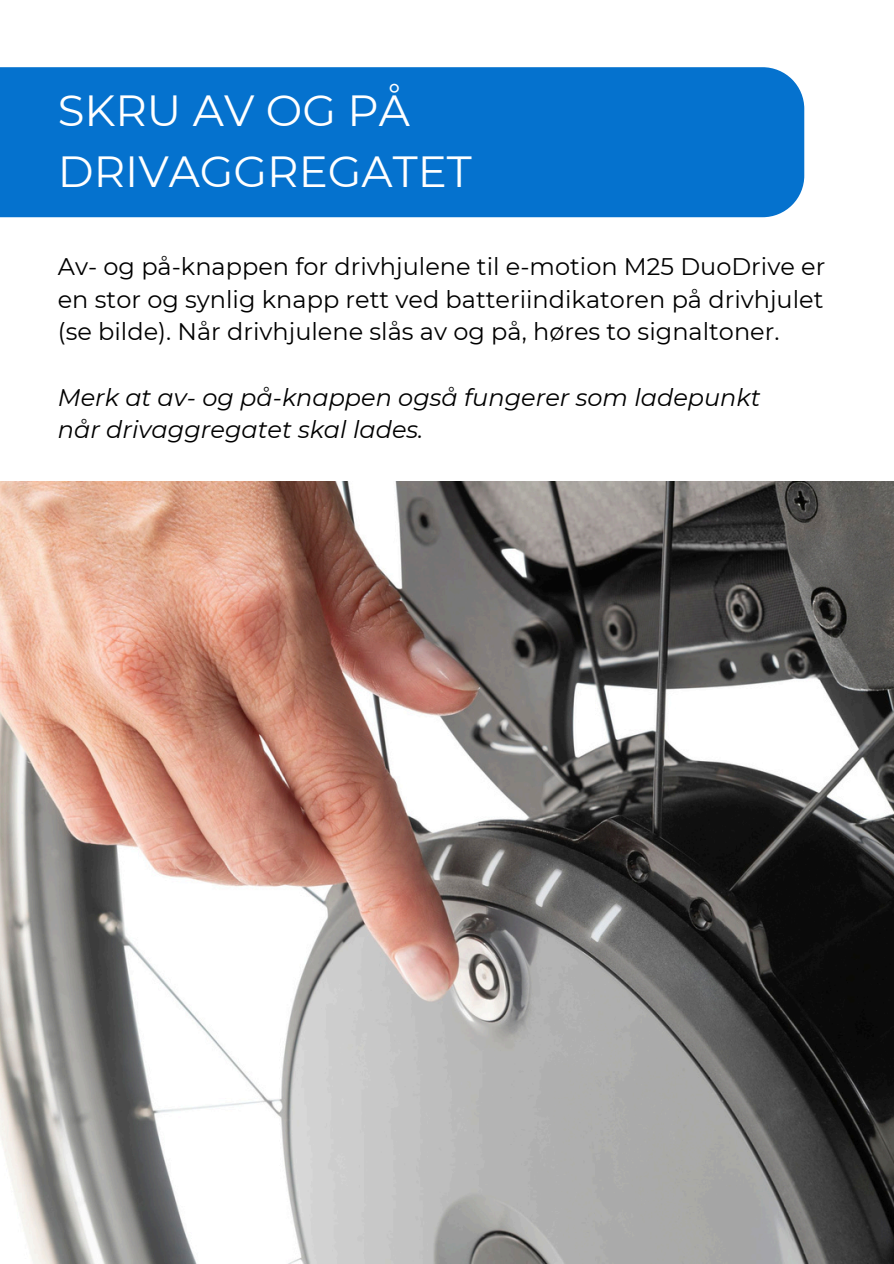
<style>
.page{position:relative;width:894px;height:1264px;background:#fff}
.page>*{position:absolute;margin:0;border:0;box-sizing:border-box;transform-origin:0 0}
.t1{font:43.5px/60.8px "Montserrat";color:#fff}
.t2{font:24px/32.7px "Montserrat";color:#000;text-align:justify}
.t3{font:italic 24px "Montserrat";color:#000}
</style>
<div class="page">
<div style="left:0;top:67px;width:804px;height:150px;background:#0572ce"></div>
<img style="left:0;top:481px;width:893px;height:782px">
<h1 class="t1" style="left:58px;top:80px;width:415px">SKRU AV OG PÅ<br>DRIVAGGREGATET</h1>
<p class="t2" style="left:58px;top:250px;width:768px">Av- og på-knappen for drivhjulene til e-motion M25 DuoDrive er en stor og synlig knapp rett ved batteriindikatoren på drivhjulet (se bilde). Når drivhjulene slås av og på, høres to signaltoner.</p>
<p class="t3" style="left:58px;top:382px;width:704px">Merk at av- og på-knappen også fungerer som ladepunkt</p>
<p class="t3" style="left:58px;top:415px;width:367px">når drivaggregatet skal lades.</p>
</div>
